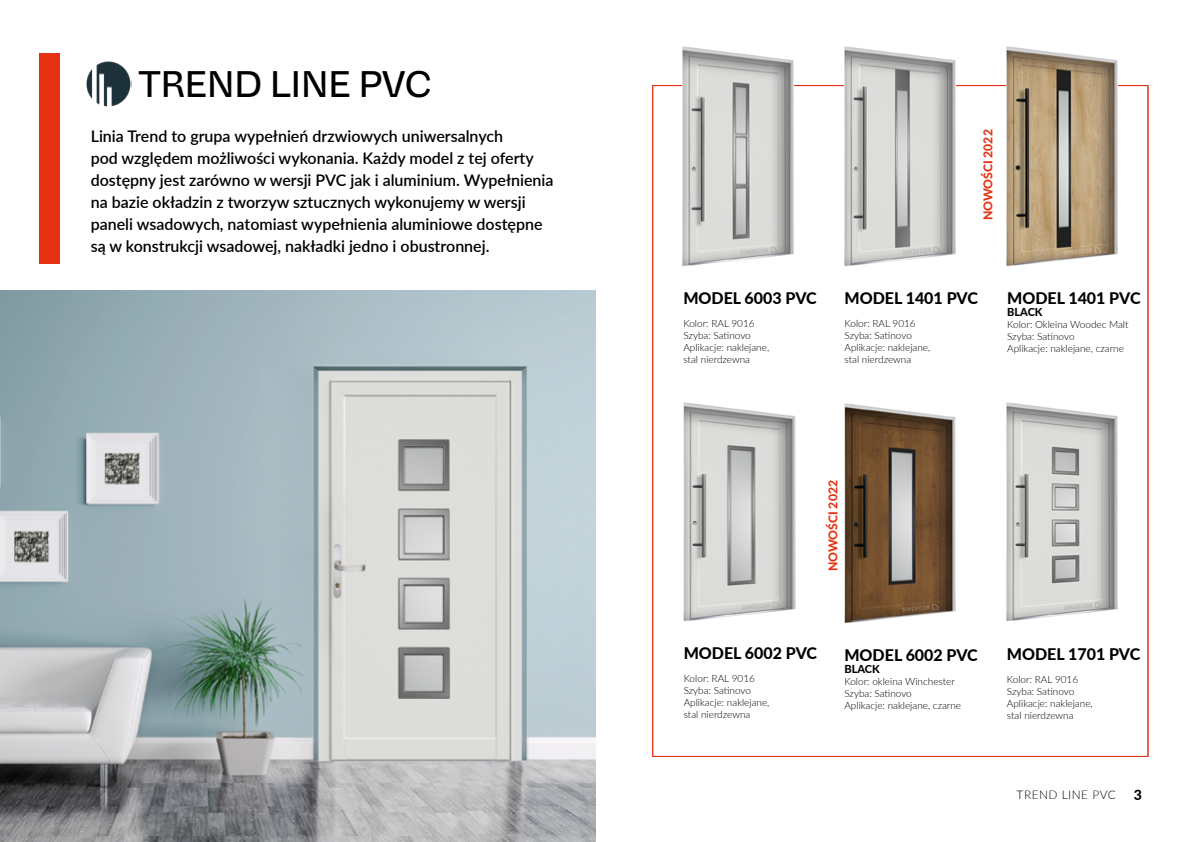
<style>
.page{position:relative;width:1191px;height:842px;background:#fff}
.page>*{position:absolute;margin:0;border:0;box-sizing:border-box;transform-origin:0 0}
.t1{font:500 37.5px "Vastago Grotesk";color:#000}
.t2{font:600 16px/22px "Lato";color:#000}
.t3{font:800 16px "Lato";color:#000}
.t4{font:800 14px "Lato";color:#000}
.t5{font:800 12.2px "Lato";color:#e63112}
.t6{font:300 11.9px "Lato";letter-spacing:.04em;color:#000}
.t7{font:800 11px "Lato";color:#000}
.t8{font:300 10px/12px "Lato";color:#000}
</style>
<div class="page">
<div style="left:39px;top:54px;width:21px;height:210px;background:#e63112"></div>
<img style="left:844px;top:46px;width:111px;height:221px">
<img style="left:682px;top:46px;width:111px;height:221px">
<img style="left:844px;top:403px;width:112px;height:221px">
<img style="left:1006px;top:46px;width:111px;height:221px">
<img style="left:86px;top:61px;width:46px;height:46px">
<img style="left:1006px;top:402px;width:111px;height:220px">
<img style="left:683px;top:402px;width:113px;height:220px">
<img style="left:0;top:291px;width:595px;height:551px">
<h1 class="t1" style="left:139px;top:61px;width:293px">TREND LINE PVC</h1>
<p class="t2" style="left:91px;top:124px;width:464px">Linia Trend to grupa wypełnień drzwiowych uniwersalnych<br>pod względem możliwości wykonania. Każdy model z tej oferty dostępny jest zarówno w wersji PVC jak i aluminium. Wypełnienia na bazie okładzin z tworzyw sztucznych wykonujemy w wersji paneli wsadowych, natomiast wypełnienia aluminiowe dostępne są w konstrukcji wsadowej, nakładki jedno i obustronnej.</p>
<p class="t5" style="left:979px;top:220px;width:93px;rotate:-90deg">NOWOŚCI 2022</p>
<h2 class="t3" style="left:683px;top:286px;width:135px">MODEL 6003 PVC</h2>
<p class="t8" style="left:683px;top:317px;width:87px">Kolor: RAL 9016<br>Szyba: Satinovo<br>Aplikacje: naklejane, stal nierdzewna</p>
<h2 class="t3" style="left:844px;top:286px;width:135px">MODEL 1401 PVC</h2>
<p class="t8" style="left:844px;top:317px;width:87px">Kolor: RAL 9016<br>Szyba: Satinovo<br>Aplikacje: naklejane, stal nierdzewna</p>
<h2 class="t3" style="left:1007px;top:286px;width:135px">MODEL 1401 PVC</h2>
<p class="t7" style="left:1007px;top:304px;width:37px">BLACK</p>
<p class="t8" style="left:1007px;top:318px;width:123px">Kolor: Okleina Woodec Malt<br>Szyba: Satinovo<br>Aplikacje: naklejane, czarne</p>
<p class="t5" style="left:824px;top:571px;width:93px;rotate:-90deg">NOWOŚCI 2022</p>
<h2 class="t3" style="left:683px;top:642px;width:135px">MODEL 6002 PVC</h2>
<p class="t8" style="left:683px;top:672px;width:87px">Kolor: RAL 9016<br>Szyba: Satinovo<br>Aplikacje: naklejane, stal nierdzewna</p>
<h2 class="t3" style="left:844px;top:643px;width:135px">MODEL 6002 PVC</h2>
<p class="t7" style="left:844px;top:661px;width:37px">BLACK</p>
<p class="t8" style="left:844px;top:675px;width:118px">Kolor: okleina Winchester<br>Szyba: Satinovo<br>Aplikacje: naklejane, czarne</p>
<h2 class="t3" style="left:1007px;top:643px;width:135px">MODEL 1701 PVC</h2>
<p class="t8" style="left:1007px;top:673px;width:87px">Kolor: RAL 9016<br>Szyba: Satinovo<br>Aplikacje: naklejane, stal nierdzewna</p>
<p class="t6" style="left:1016px;top:786px;width:101px">TREND LINE PVC</p>
<h3 class="t4" style="left:1133px;top:785px;width:10px">3</h3>
</div>
